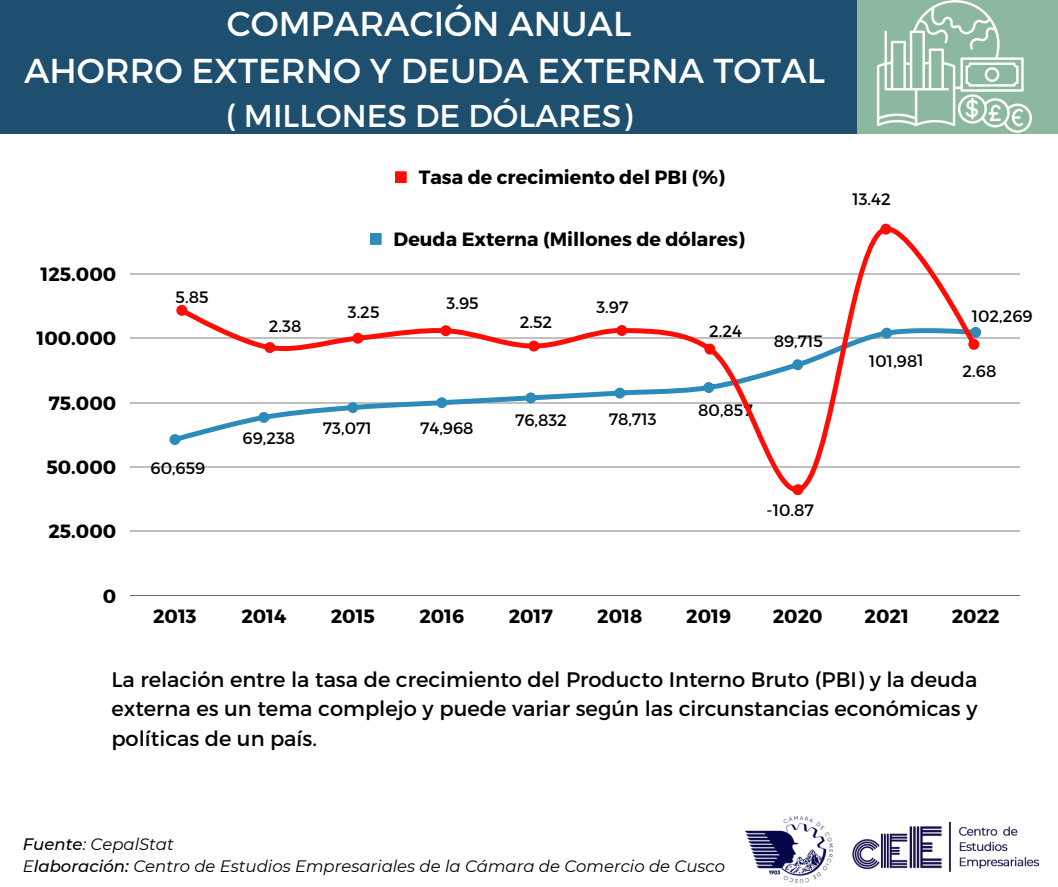
<style>
.page{position:relative;width:1058px;height:887px;background:#fff}
.page>*{position:absolute;margin:0;border:0;box-sizing:border-box;transform-origin:0 0}
.t1{font:34.5px "Montserrat";color:#fefefe}
.t2{font:31.5px "Montserrat";color:#fefefe}
.t3{font:21px/29.2px "Montserrat";color:#000;text-align:justify}
.t4{font:700 19.2px "Montserrat";color:#000}
.t5{font:16.5px "Montserrat";color:#000}
.t6{font:italic 16.5px "Montserrat";color:#000}
.s1{font-weight:500}
</style>
<div class="page">
<img style="left:852px;top:822px;width:188px;height:50px">
<img style="left:746px;top:816px;width:86px;height:66px">
<div style="left:0;top:0;width:857px;height:134px;background:#1e4f6f"></div>
<div style="left:857px;top:0;width:200px;height:134px;background:#8cb89f"></div>
<svg style="left:876px;top:0;width:156px;height:133px"></svg>
<hr style="left:130px;top:273px;width:890px;height:1px;background:#000">
<hr style="left:130px;top:338px;width:890px;height:1px;background:#000">
<hr style="left:130px;top:402px;width:890px;height:1px;background:#000">
<hr style="left:130px;top:466px;width:890px;height:1px;background:#000">
<hr style="left:130px;top:531px;width:890px;height:1px;background:#000">
<hr style="left:130px;top:595px;width:890px;height:1px;background:#000">
<div style="left:395px;top:171px;width:12px;height:12px;background:#ff0c05"></div>
<svg style="left:169px;top:224px;width:812px;height:271px"></svg>
<p class="t1" style="left:227px;top:1px;width:406px">COMPARACIÓN ANUAL</p>
<p class="t1" style="left:24px;top:48px;width:802px">AHORRO EXTERNO Y DEUDA EXTERNA TOTAL</p>
<p class="t2" style="left:226px;top:95px;width:408px">( MILLONES DE DÓLARES)</p>
<p class="t4" style="left:40px;top:261px;width:77px">125.000</p>
<p class="t4" style="left:36px;top:326px;width:81px">100.000</p>
<p class="t4" style="left:48px;top:390px;width:69px">75.000</p>
<p class="t4" style="left:46px;top:454px;width:71px">50.000</p>
<p class="t4" style="left:48px;top:519px;width:69px">25.000</p>
<p class="t4" style="left:103px;top:583px;width:15px">0</p>
<p class="t5" style="left:176px;top:286px;width:34px">5.85</p>
<p class="t5" style="left:151px;top:457px;width:56px">60,659</p>
<p class="t5" style="left:269px;top:315px;width:34px">2.38</p>
<p class="t5" style="left:242px;top:427px;width:54px">69,238</p>
<p class="t4" style="left:419px;top:165px;width:308px">Tasa de crecimiento del PBI (%)</p>
<p class="t4" style="left:393px;top:226px;width:353px">Deuda Externa (Millones de dólares)</p>
<p class="t5" style="left:348px;top:301px;width:33px">3.25</p>
<p class="t5" style="left:446px;top:292px;width:34px">3.95</p>
<p class="t5" style="left:520px;top:311px;width:34px">2.52</p>
<p class="t5" style="left:596px;top:296px;width:34px">3.97</p>
<p class="t5" style="left:709px;top:321px;width:34px">2.24</p>
<p class="t5" style="left:773px;top:330px;width:51px">89,715</p>
<p class="t5" style="left:323px;top:418px;width:50px">73,071</p>
<p class="t5" style="left:420px;top:418px;width:55px">74,968</p>
<p class="t5" style="left:515px;top:409px;width:53px">76,832</p>
<p class="t5" style="left:608px;top:408px;width:49px">78,713</p>
<p class="t5" style="left:698px;top:399px;width:56px">80,857</p>
<p class="t5" style="left:766px;top:500px;width:49px">-10.87</p>
<p class="t5" style="left:852px;top:188px;width:40px">13.42</p>
<p class="t5" style="left:868px;top:350px;width:56px;rotate:-1deg">101,981</p>
<p class="t5" style="left:971px;top:305px;width:62px">102,269</p>
<p class="t5" style="left:962px;top:360px;width:35px">2.68</p>
<p class="t4" style="left:153px;top:604px;width:45px">2013</p>
<p class="t4" style="left:241px;top:604px;width:46px">2014</p>
<p class="t4" style="left:331px;top:604px;width:46px">2015</p>
<p class="t4" style="left:419px;top:604px;width:46px">2016</p>
<p class="t4" style="left:508px;top:604px;width:46px">2017</p>
<p class="t4" style="left:597px;top:604px;width:47px">2018</p>
<p class="t4" style="left:686px;top:604px;width:46px">2019</p>
<p class="t4" style="left:772px;top:604px;width:51px">2020</p>
<p class="t4" style="left:864px;top:604px;width:46px">2021</p>
<p class="t4" style="left:951px;top:604px;width:49px">2022</p>
<p class="t3" style="left:111px;top:664px;width:867px">La relación entre la tasa de crecimiento del Producto Interno Bruto (PBI) y la deuda externa es un tema complejo y puede variar según las circunstancias económicas y políticas de un país.</p>
<p class="t6" style="left:23px;top:833px;width:152px"><span class="s1">Fuente</span>: CepalStat</p>
<p class="t6" style="left:23px;top:856px;width:704px">E<span class="s1">laboración:</span> Centro de Estudios Empresariales de la Cámara de Comercio de Cusco</p>
</div>
